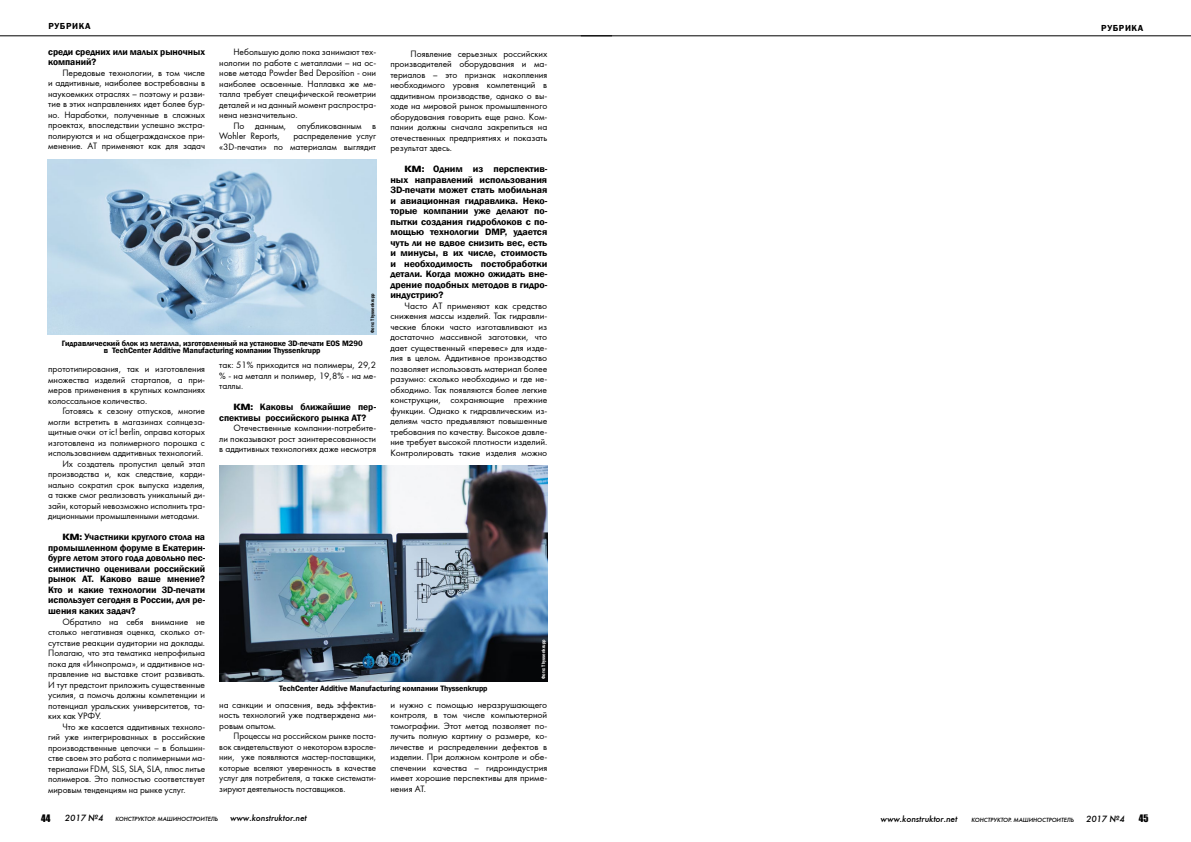
<style>
.page{position:relative;width:1191px;height:842px;background:#fff}
.page>*{position:absolute;margin:0;border:0;box-sizing:border-box;transform-origin:0 0}
.t1{font:9.5px/10.5px "Futura Book C";letter-spacing:-.005em;color:#000;text-align:justify}
.t2{font:600 9.5px/10.5px "Franklin Gothic";letter-spacing:-.005em;color:#000;text-align:justify;scale:1.04 1}
.t3{font:600 9.5px/10.5px "Franklin Gothic";letter-spacing:-.005em;color:#000}
.t4{font:9.5px/10.5px "Futura Book C";letter-spacing:-.005em;color:#000;text-align:justify;scale:.95 1}
.t5{font:9.5px "Impact";color:#000}
.t6{font:italic 9px "Futuris C";color:#000}
.t7{font:600 9px "Franklin Gothic";letter-spacing:.07em;color:#000}
.t8{font:600 8px/7px "Franklin Gothic";letter-spacing:-.005em;color:#000;text-align:center}
.t9{font:italic 6px "Futuris C";color:#000}
.t10{font:600 5px "Franklin Gothic";color:#000;scale:.9 1}
.t11{font:600 5px "Franklin Gothic";color:#fff;scale:.9 1}
.s1{font-family:"Magistral Black C";font-weight:400;font-size:9px}
</style>
<div class="page">
<hr style="left:581px;top:35px;width:610px;height:1px;background:#000">
<hr style="left:0;top:35px;width:612px;height:1px;background:#000">
<img style="left:219px;top:465px;width:328px;height:217px">
<img style="left:48px;top:159px;width:328px;height:176px">
<p class="t7" style="left:48px;top:20px;width:44px">рубрика</p>
<p class="t7" style="left:1101px;top:22px;width:44px">рубрика</p>
<p class="t3" style="left:48px;top:47px;width:158px">среди средних или малых рыночных компаний?</p>
<p class="t1" style="left:48px;top:68px;width:158px;text-indent:14px">Передовые технологии, в том числе и аддитивные, наиболее востребованы в наукоемких отраслях – поэтому и разви&shy;тие в этих направлениях идет более бур&shy;но. Наработки, полученные в сложных проектах, впоследствии успешно экстра&shy;полируются и на общегражданское при&shy;менение. АТ применяют как для задач</p>
<p class="t1" style="left:219px;top:47px;width:158px;text-indent:14px">Небольшую долю пока занимают тех&shy;нологии по работе с металлами – на ос&shy;нове метода Powder Bed Deposition - они наиболее освоенные. Наплавка же ме&shy;талла требует специфической геометрии деталей и на данный момент распростра&shy;нена незначительно.</p>
<p class="t1" style="left:219px;top:120px;width:158px;text-indent:14px">По данным, опубликованным в<br>Wohler Reports,</p>
<p class="t1" style="left:390px;top:48px;width:158px;text-indent:20px">Появление серьезных российских производителей оборудования и ма&shy;териалов – это признак накопления необходимого уровня компетенций в аддитивном производстве, однако о вы&shy;ходе на мировой рынок промышленного оборудования говорить еще рано. Ком&shy;пании должны сначала закрепиться на отечественных предприятиях и показать результат здесь.</p>
<p class="t2" style="left:390px;top:164px;width:152px;text-indent:14px"><span class="s1">КМ:</span> Одним из перспектив&shy;ных направлений использования 3D-печати может стать мобильная и авиационная гидравлика. Неко&shy;торые компании уже делают по&shy;пытки создания гидроблоков с по&shy;мощью технологии DMP, удается чуть ли не вдвое снизить вес, есть и минусы, в их числе, стоимость и необходимость постобработки детали. Когда можно ожидать вне&shy;дрение подобных методов в гидро&shy;индустрию?</p>
<p class="t1" style="left:390px;top:300px;width:158px;text-indent:14px">Часто АТ применяют как средство снижения массы изделий. Так гидравли&shy;ческие блоки часто изготавливают из достаточно массивной заготовки, что дает существенный «перевес» для изде&shy;лия в целом. Аддитивное производство позволяет использовать материал более разумно: сколько необходимо и где не&shy;обходимо. Так появляются более легкие конструкции, сохраняющие прежние функции. Однако к гидравлическим из&shy;делиям часто предъявляют повышенные требования по качеству. Высокое давле&shy;ние требует высокой плотности изделий.<br>Контролировать такие изделия можно</p>
<p class="t1" style="left:219px;top:131px;width:158px;text-align:right">распределение услуг<br>«3D-печати» по материалам выглядит</p>
<p class="t10" style="left:369px;top:333px;width:45px;rotate:-90deg">Фото: Thyssenkrupp</p>
<p class="t8" style="left:62px;top:340px;width:302px">Гидравлический блок из металла, изготовленный на установке 3D-печати EOS M290 в TechCenter Additive Manufacturing компании Thyssenkrupp</p>
<p class="t1" style="left:48px;top:364px;width:158px">прототипирования, так и изготовления множества изделий стартапов, а при&shy;меров применения в крупных компаниях колоссальное количество.</p>
<p class="t1" style="left:62px;top:406px;width:144px">Готовясь к сезону отпусков, многие</p>
<p class="t1" style="left:48px;top:417px;width:158px">могли встретить в магазинах солнцеза-</p>
<p class="t1" style="left:48px;top:427px;width:158px">щитные очки от ic! berlin, оправа которых</p>
<p class="t1" style="left:48px;top:438px;width:158px">изготовлена из полимерного порошка с</p>
<p class="t1" style="left:48px;top:448px;width:156px">использованием аддитивных технологий.</p>
<p class="t1" style="left:62px;top:459px;width:144px">Их создатель пропустил целый этап</p>
<p class="t1" style="left:48px;top:469px;width:158px">производства и, как следствие, карди-</p>
<p class="t1" style="left:48px;top:480px;width:158px">нально сократил срок выпуска изделия,</p>
<p class="t1" style="left:48px;top:490px;width:158px">а также смог реализовать уникальный ди-</p>
<p class="t1" style="left:48px;top:501px;width:158px">зайн, который невозможно исполнить тра-</p>
<p class="t1" style="left:48px;top:511px;width:153px">диционными промышленными методами.</p>
<p class="t3" style="left:48px;top:532px;width:158px;text-align:justify;text-indent:14px"><span class="s1">КМ:</span> Участники круглого стола на промышленном форуме в Екатерин&shy;бурге летом этого года довольно пес&shy;симистично оценивали российский рынок AT. Каково ваше мнение?<br>Кто и какие технологии 3D-печати использует сегодня в России, для ре&shy;шения каких задач?</p>
<p class="t1" style="left:48px;top:616px;width:158px;text-indent:14px">Обратило на себя внимание не столько негативная оценка, сколько от&shy;сутствие реакции аудитории на доклады.<br>Полагаю, что эта тематика непрофильна пока для «Иннопрома», и аддитивное на&shy;правление на выставке стоит развивать.<br>И тут предстоит приложить существенные усилия, а помочь должны компетенции и потенциал уральских университетов, та&shy;ких как УРФУ.</p>
<p class="t1" style="left:48px;top:721px;width:158px;text-indent:14px">Что же касается аддитивных техноло&shy;гий уже интегрированных в российские производственные цепочки – в большин&shy;стве своем это работа с полимерными ма&shy;териалами FDM, SLS, SLA, SLA, плюс литье полимеров. Это полностью соответствует мировым тенденциям на рынке услуг.</p>
<p class="t1" style="left:219px;top:360px;width:158px">так: 51% приходится на полимеры, 29,2 % - на металл и полимер, 19,8% - на ме&shy;таллы.</p>
<p class="t3" style="left:219px;top:402px;width:158px;text-indent:14px"><span class="s1">КМ:</span> Каковы ближайшие пер&shy;спективы российского рынка AT?</p>
<p class="t1" style="left:219px;top:423px;width:158px;text-indent:14px">Отечественные компании-потребите&shy;ли показывают рост заинтересованности в аддитивных технологиях даже несмотря</p>
<p class="t11" style="left:540px;top:679px;width:45px;rotate:-90deg">Фото: Thyssenkrupp</p>
<p class="t8" style="left:279px;top:685px;width:210px">TechCenter Additive Manufacturing компании Thyssenkrupp</p>
<p class="t1" style="left:219px;top:699px;width:158px">на санкции и опасения, ведь эффектив&shy;ность технологий уже подтверждена ми&shy;ровым опытом.</p>
<p class="t4" style="left:219px;top:731px;width:167px;text-indent:14px">Процессы на российском рынке поста&shy;вок свидетельствуют о некотором взросле&shy;нии, уже появляются мастер-поставщики, которые вселяют уверенность в качестве услуг для потребителя, а также системати&shy;зируют деятельность поставщиков.</p>
<p class="t1" style="left:390px;top:699px;width:158px">и нужно с помощью неразрушающего контроля, в том числе компьютерной томографии. Этот метод позволяет по&shy;лучить полную картину о размере, ко&shy;личестве и распределении дефектов в изделии. При должном контроле и обе&shy;спечении качества – гидроиндустрия имеет хорошие перспективы для приме&shy;нения АТ.</p>
<p class="t5" style="left:41px;top:811px;width:11px">44</p>
<p class="t6" style="left:65px;top:813px;width:40px">2017 №4</p>
<p class="t9" style="left:115px;top:815px;width:104px">КОНСТРУКТОР. МАШИНОСТРОИТЕЛЬ</p>
<p class="t6" style="left:230px;top:813px;width:78px">www.konstruktor.net</p>
<p class="t6" style="left:880px;top:813px;width:78px">www.konstruktor.net</p>
<p class="t9" style="left:971px;top:816px;width:104px">КОНСТРУКТОР. МАШИНОСТРОИТЕЛЬ</p>
<p class="t6" style="left:1086px;top:813px;width:40px">2017 №4</p>
<p class="t5" style="left:1138px;top:811px;width:11px">45</p>
</div>
